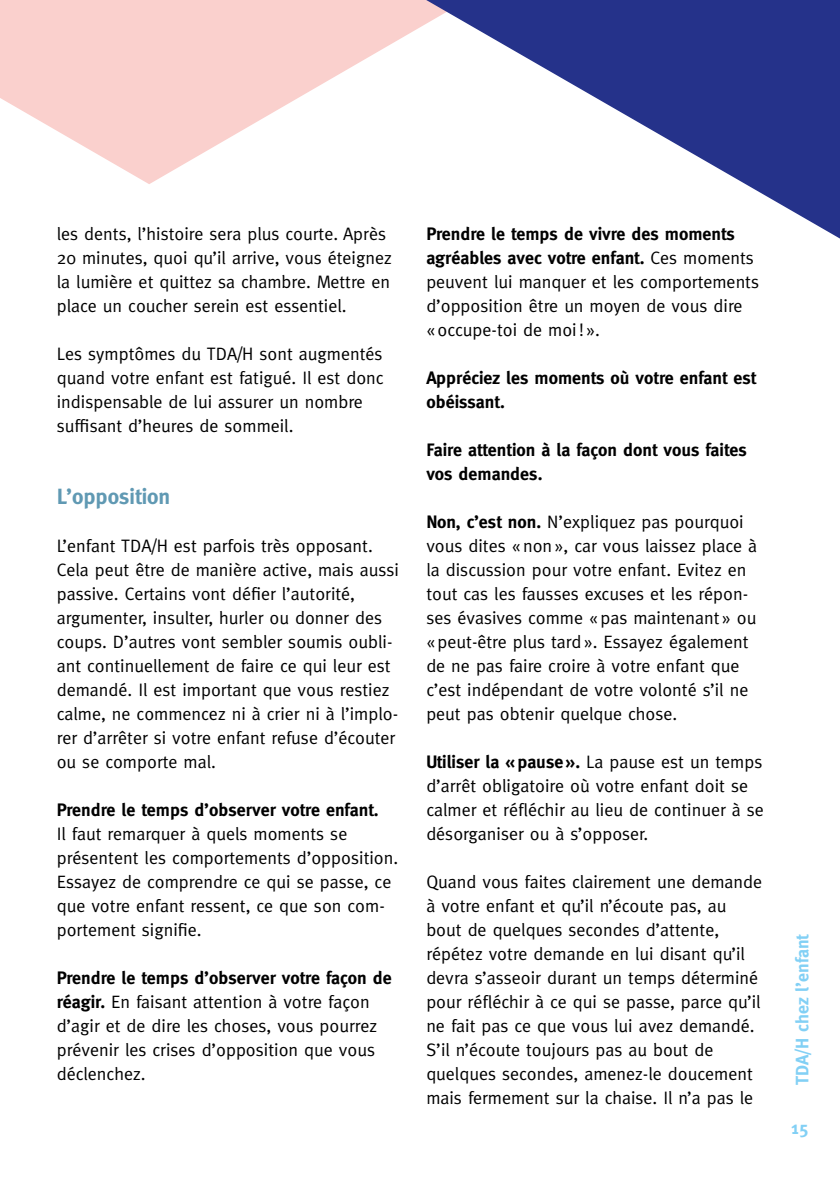
<style>
.page{position:relative;width:840px;height:1191px;background:#fff}
.page>*{position:absolute;margin:0;border:0;box-sizing:border-box;transform-origin:0 0}
.t1{font:700 22px "Meta";color:#6099b3}
.t2{font:18px/24px "Meta";color:#000}
.t3{font:700 18px/24px "Meta";color:#000}
.t4{font:700 18px "Meta";color:#82d0f5}
.s1{font-weight:700}
</style>
<div class="page">
<svg style="left:0;top:0;width:396px;height:184px;fill:#fad0cd"></svg>
<svg style="left:396px;top:0;width:443px;height:238px"></svg>
<p class="t2" style="left:57px;top:221px;width:336px">les dents, l’histoire sera plus courte. Après 20 minutes, quoi qu’il arrive, vous éteignez la lumière et quittez sa chambre. Mettre en place un coucher serein est essentiel.</p>
<p class="t2" style="left:57px;top:341px;width:328px">Les symptômes du TDA/H sont augmentés quand votre enfant est fatigué. Il est donc indispensable de lui assurer un nombre suffisant d’heures de sommeil.</p>
<p class="t1" style="left:57px;top:484px;width:115px">L’opposition</p>
<p class="t2" style="left:57px;top:534px;width:343px">L’enfant TDA/H est parfois très opposant.<br>Cela peut être de manière active, mais aussi passive. Certains vont défier l’autorité, argumenter, insulter, hurler ou donner des coups. D’autres vont sembler soumis oubli&shy;ant continuellement de faire ce qui leur est demandé. Il est important que vous restiez calme, ne commencez ni à crier ni à l’implo&shy;rer d’arrêter si votre enfant refuse d’écouter ou se comporte mal.</p>
<p class="t3" style="left:57px;top:798px;width:323px">Prendre le temps d’observer votre enfant.</p>
<p class="t2" style="left:57px;top:821px;width:343px">Il faut remarquer à quels moments se présentent les comportements d’opposition.<br>Essayez de comprendre ce qui se passe, ce que votre enfant ressent, ce que son com&shy;portement signifie.</p>
<p class="t2" style="left:57px;top:965px;width:336px"><span class="s1">Prendre le temps d’observer votre façon de réagir.</span> En faisant attention à votre façon d’agir et de dire les choses, vous pourrez prévenir les crises d’opposition que vous déclenchez.</p>
<p class="t2" style="left:426px;top:222px;width:334px"><span class="s1">Prendre le temps de vivre des moments agréables avec votre enfant.</span> Ces moments peuvent lui manquer et les comportements d’opposition être un moyen de vous dire «occupe-toi de moi! ».</p>
<p class="t3" style="left:426px;top:366px;width:331px">Appréciez les moments où votre enfant est obéissant.</p>
<p class="t3" style="left:426px;top:438px;width:322px">Faire attention à la façon dont vous faites vos demandes.</p>
<p class="t2" style="left:426px;top:510px;width:332px"><span class="s1">Non, c’est non.</span> N’expliquez pas pourquoi vous dites «non», car vous laissez place à la discussion pour votre enfant. Evitez en tout cas les fausses excuses et les répon&shy;ses évasives comme «pas maintenant» ou «peut-être plus tard». Essayez également de ne pas faire croire à votre enfant que c’est indépendant de votre volonté s’il ne peut pas obtenir quelque chose.</p>
<p class="t2" style="left:426px;top:749px;width:339px"><span class="s1">Utiliser la «pause».</span> La pause est un temps d’arrêt obligatoire où votre enfant doit se calmer et réfléchir au lieu de continuer à se désorganiser ou à s’opposer.</p>
<p class="t2" style="left:426px;top:869px;width:337px">Quand vous faites clairement une -demande à votre enfant et qu’il n’écoute pas, au bout de quelques secondes d’attente, répétez votre demande en lui disant qu’il devra s’asseoir durant un temps déterminé pour réfléchir à ce qui se passe, parce qu’il ne fait pas ce que vous lui avez demandé.<br>S’il n’écoute toujours pas au bout de quelques secondes, amenez-le doucement mais fermement sur la chaise. Il n’a pas le</p>
<p class="t4" style="left:791px;top:1085px;width:153px;rotate:-90deg">TDA/H chez l’enfant</p>
<p class="t4" style="left:790px;top:1117px;width:19px">15</p>
</div>
